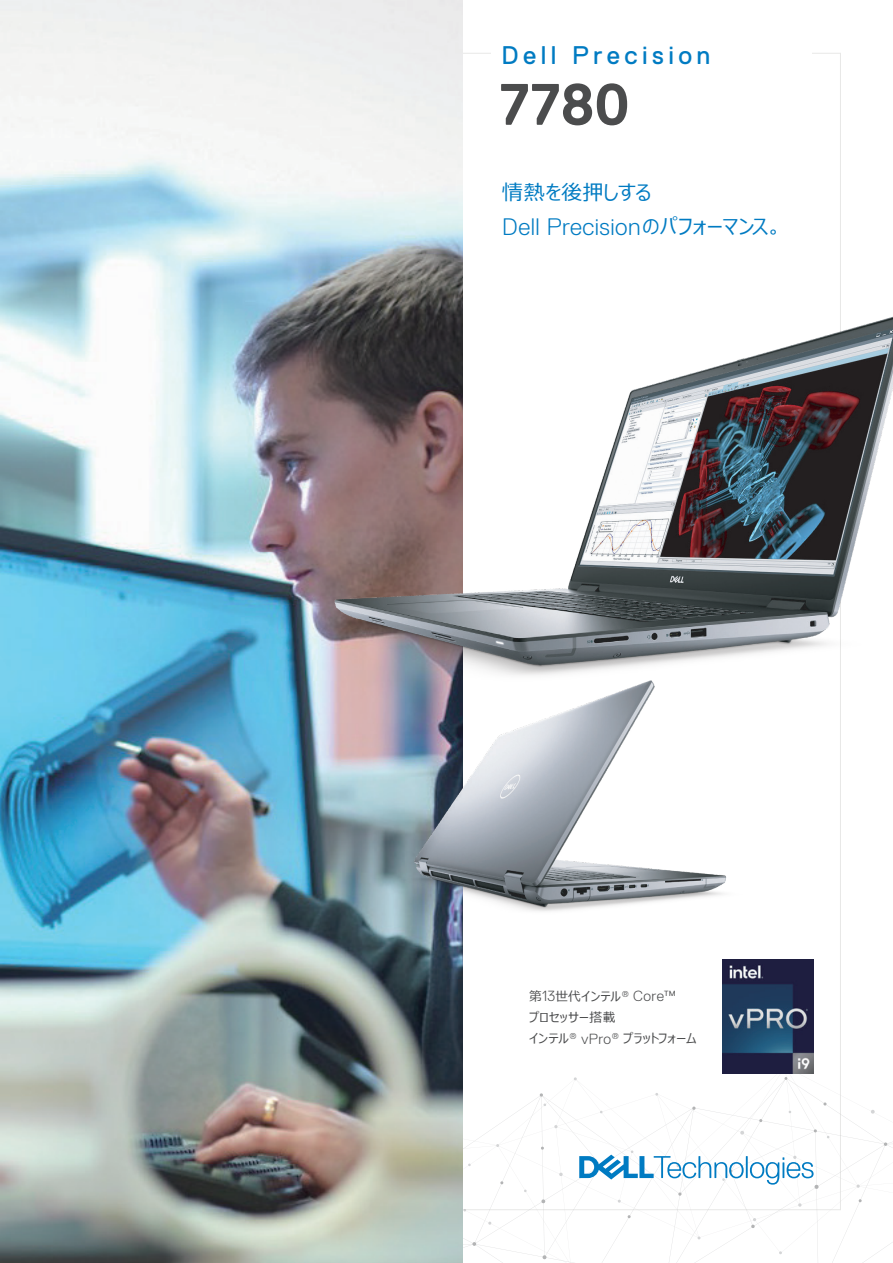
<style>
.page{position:relative;width:893px;height:1263px;background:#fff}
.page>*{position:absolute;margin:0;border:0;box-sizing:border-box;transform-origin:0 0}
.t1{font:700 58.35px "Dell Replica";color:#4b4c4d}
.t2{font:25.5px "Dell Replica";letter-spacing:.17em;color:#007bc2}
.t3{font:300 23.85px "Dell Replica";letter-spacing:.02em;color:#007bc2}
.t4{font:20.7px "Meiryo UI";letter-spacing:.015em;color:#007bc2}
.t5{font:12.75px/21.3px "Meiryo UI";letter-spacing:.025em;color:#4b4c4d}
.s1{font-family:"Meiryo UI";font-weight:400;font-size:20.7px}
.s2{font-family:"Dell Replica";font-weight:300;font-size:14.7px}
</style>
<div class="page">
<svg style="left:463px;top:1050px;width:430px;height:213px"></svg>
<svg style="left:823px;top:1102px;width:4px;height:3px"></svg>
<svg style="left:884px;top:1142px;width:3px;height:4px"></svg>
<svg style="left:692px;top:1106px;width:4px;height:4px"></svg>
<svg style="left:540px;top:1093px;width:3px;height:4px"></svg>
<svg style="left:541px;top:1199px;width:4px;height:4px"></svg>
<svg style="left:542px;top:1255px;width:5px;height:4px"></svg>
<svg style="left:751px;top:1218px;width:5px;height:10px"></svg>
<svg style="left:472px;top:1242px;width:4px;height:4px"></svg>
<svg style="left:541px;top:1146px;width:3px;height:4px"></svg>
<img style="left:0;top:0;width:463px;height:1263px">
<img style="left:393px;top:783px;width:334px;height:232px">
<img style="left:298px;top:313px;width:595px;height:470px">
<svg style="left:579px;top:1150px;width:240px;height:57px"></svg>
<img style="left:722px;top:959px;width:92px;height:115px">
<h2 class="t2" style="left:501px;top:41px;width:210px">Dell Precision</h2>
<h1 class="t1" style="left:499px;top:72px;width:132px">7780</h1>
<h3 class="t4" style="left:502px;top:178px;width:151px">情熱を後押しする</h3>
<h3 class="t3" style="left:502px;top:213px;width:282px">Dell Precision<span class="s1">のパフォーマンス。</span></h3>
<p class="t5" style="left:529px;top:986px;width:169px">第<span class="s2">13</span>世代インテル<sup>®</sup> <span class="s2">Core™<br></span>プロセッサー搭載<br>インテル<sup>®</sup> <span class="s2">vPro</span><sup>®</sup> プラットフォーム</p>
</div>
